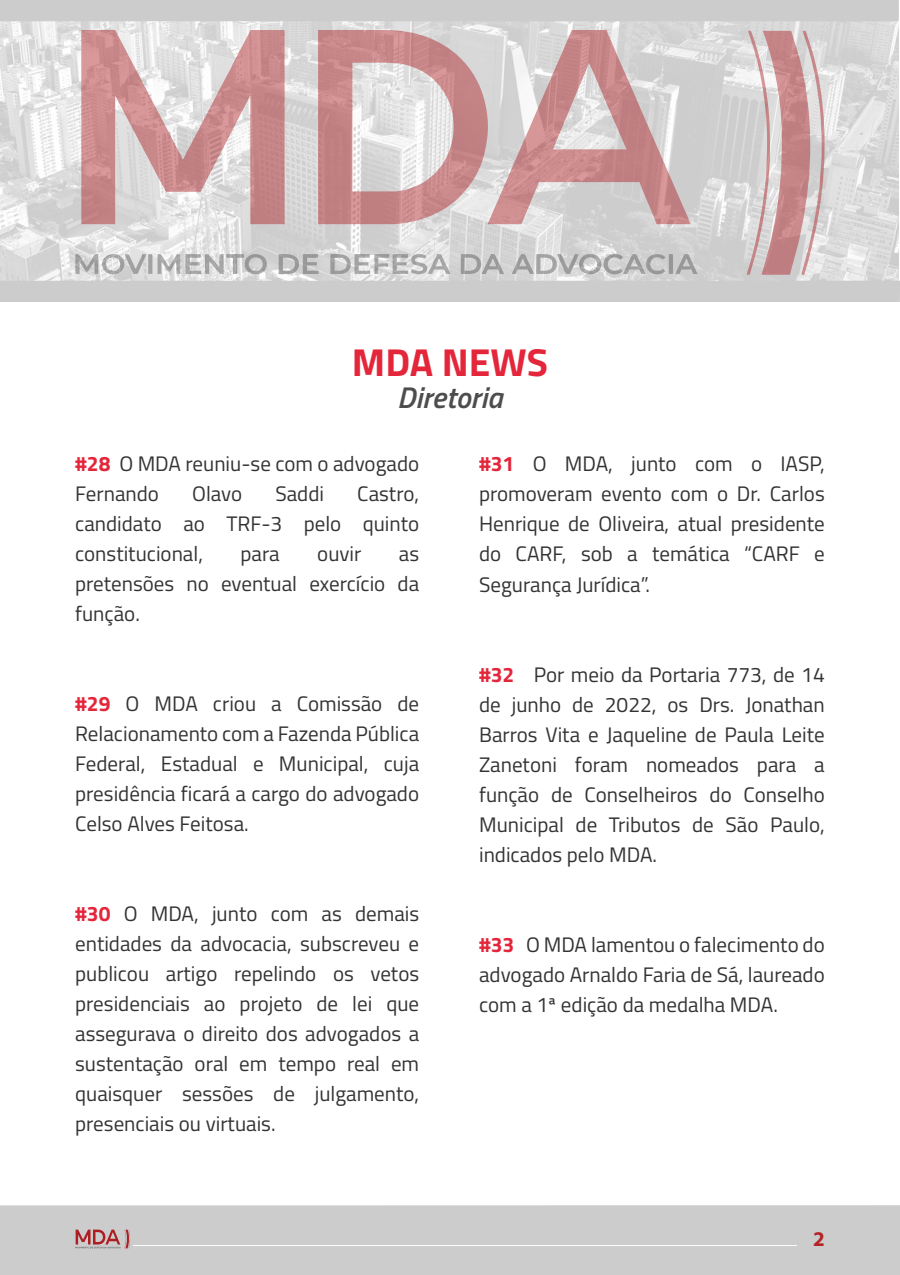
<style>
.page{position:relative;width:900px;height:1275px;background:#fff}
.page>*{position:absolute;margin:0;border:0;box-sizing:border-box;transform-origin:0 0}
.t1{font:700 39px "Titillium Web";color:#e4263b}
.t2{font:italic 600 30px "Titillium Web";color:#4d4d4d}
.t3{font:21px/30px "Titillium Web";color:#333;text-align:justify}
.t4{font:700 21px "Myriad Pro";color:#b52327}
.s1{font-weight:700;color:#e4263b}
</style>
<div class="page">
<div style="left:0;top:1205px;width:900px;height:70px;background:#ccc"></div>
<hr style="left:133px;top:1245px;width:664px;height:1px;background:#fff">
<svg style="left:75px;top:1230px;width:55px;height:18px"></svg>
<img style="left:0;top:21px;width:898px;height:260px">
<svg style="left:81px;top:30px;width:204px;height:194px;background:#d5b2b3"></svg>
<svg style="left:318px;top:30px;width:373px;height:194px;background:#d2b5b6"></svg>
<svg style="left:747px;top:31px;width:78px;height:244px;background:#d1b5b6"></svg>
<svg style="left:158px;top:254px;width:22px;height:21px"></svg>
<svg style="left:279px;top:254px;width:41px;height:21px"></svg>
<svg style="left:461px;top:254px;width:43px;height:21px"></svg>
<svg style="left:330px;top:253px;width:120px;height:22px;background:#c8c8c8"></svg>
<svg style="left:186px;top:253px;width:83px;height:22px;background:#c5c5c6"></svg>
<svg style="left:512px;top:251px;width:186px;height:24px;background:#c2c2c2"></svg>
<svg style="left:75px;top:253px;width:77px;height:22px;background:#c6c6c7"></svg>
<div style="left:0;top:0;width:899px;height:21px;background:#ccc"></div>
<div style="left:0;top:281px;width:900px;height:21px;background:#ccc"></div>
<h1 class="t1" style="left:352px;top:333px;width:198px">MDA NEWS</h1>
<h2 class="t2" style="left:397px;top:374px;width:107px">Diretoria</h2>
<p class="t3" style="left:75px;top:448px;width:346px"><span class="s1">#28</span> O MDA reuniu-se com o advogado<br>Fernando</p>
<p class="t3" style="left:192px;top:478px;width:52px">Olavo</p>
<p class="t3" style="left:275px;top:478px;width:50px">Saddi</p>
<p class="t3" style="left:75px;top:478px;width:346px;text-indent:282px">Castro, candidato ao TRF-3 pelo quinto constitucional,</p>
<p class="t3" style="left:240px;top:538px;width:41px">para</p>
<p class="t3" style="left:317px;top:538px;width:46px">ouvir</p>
<p class="t3" style="left:75px;top:538px;width:346px;text-indent:324px">as pretensões no eventual exercício da função.</p>
<p class="t3" style="left:75px;top:688px;width:346px"><span class="s1">#29</span> O MDA criou a Comissão de Relacionamento com a Fazenda Pública Federal, Estadual e Municipal, cuja presidência ficará a cargo do advogado Celso Alves Feitosa.</p>
<p class="t3" style="left:75px;top:898px;width:346px"><span class="s1">#30</span> O MDA, junto com as demais entidades da advocacia, subscreveu e publicou artigo repelindo os vetos presidenciais ao projeto de lei que assegurava o direito dos advogados a sustentação oral em tempo real em quaisquer sessões de julgamento, presenciais ou virtuais.</p>
<p class="t3" style="left:479px;top:448px;width:347px"><span class="s1">#31</span> O MDA, junto com o IASP, promoveram evento com o Dr. Carlos Henrique de Oliveira, atual presidente do CARF, sob a temática “CARF e Segurança Jurídica”.</p>
<p class="t3" style="left:479px;top:658px;width:347px"><span class="s1">#32</span> Por meio da Portaria 773, de 14 de junho de 2022, os Drs. Jonathan Barros Vita e Jaqueline de Paula Leite Zanetoni foram nomeados para a função de Conselheiros do Conselho Municipal de Tributos de São Paulo, indicados pelo MDA.</p>
<p class="t3" style="left:479px;top:928px;width:347px"><span class="s1">#33</span> O MDA lamentou o falecimento do advogado Arnaldo Faria de Sá, laureado com a 1ª edição da medalha MDA.</p>
<p class="t4" style="left:813px;top:1225px;width:13px">2</p>
</div>
